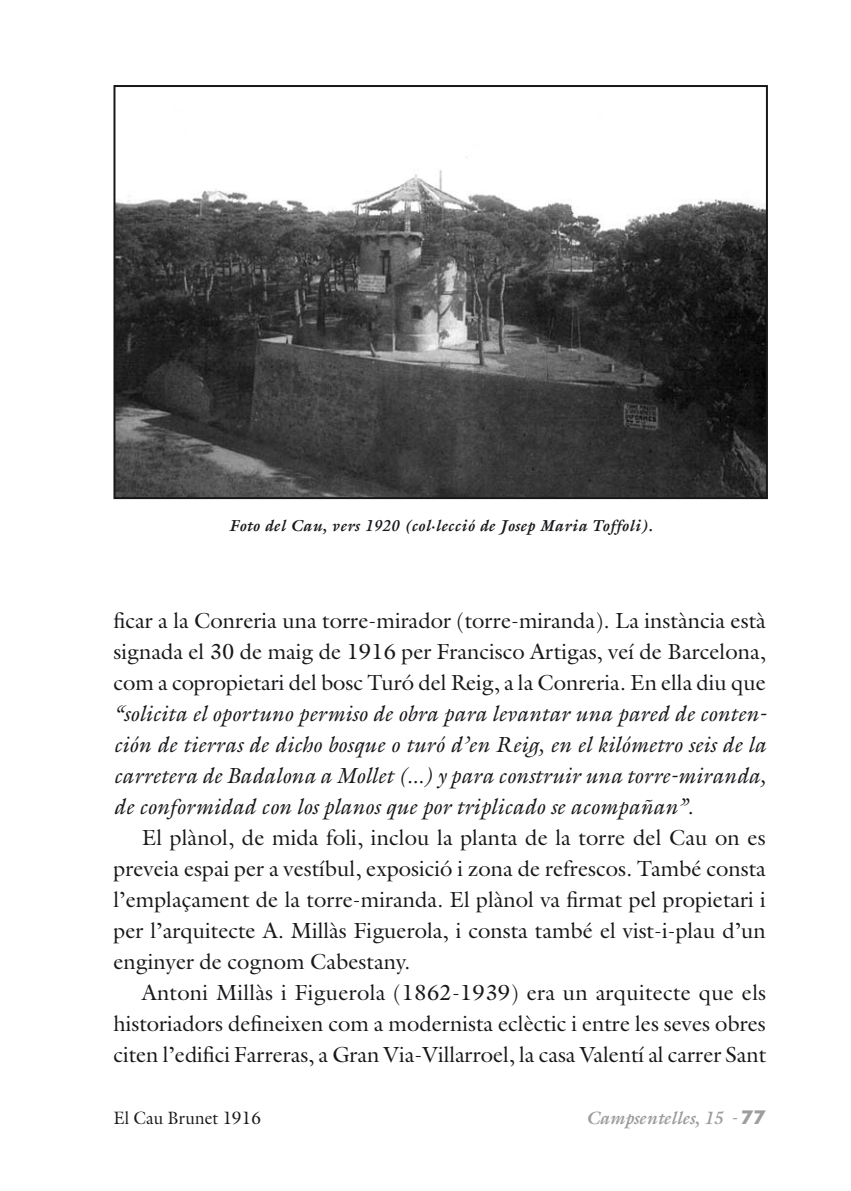
<style>
.page{position:relative;width:851px;height:1191px;background:#fff}
.page>*{position:absolute;margin:0;border:0;box-sizing:border-box;transform-origin:0 0}
.t1{font:22px/31px "Galliard Std";color:#1a171b;text-align:justify}
.t2{font:italic 22px/31px "Galliard Std";color:#1a171b;text-align:justify}
.t3{font:italic 700 18px "Galliard Std";color:#9c9d9f}
.t4{font:18px "Galliard Std";color:#1a171b;scale:.95 1}
.t5{font:italic 700 16px "Galliard Std";letter-spacing:.025em;color:#1a171b}
.s1{font-weight:400}
.s2{font-family:"Futura Std";font-style:normal}
</style>
<div class="page">
<img style="left:116px;top:157px;width:648px;height:339px">
<div style="left:113px;top:85px;width:654px;height:414px;border:2px solid #1a171b"></div>
<p class="t5" style="left:229px;top:516px;width:425px">Foto del Cau, vers 1920 (col·lecció de Josep Maria Toffoli).</p>
<p class="t1" style="left:113px;top:605px;width:653px">ficar a la Conreria una torre-mirador (torre-miranda). La instància està signada el 30 de maig de 1916 per Francisco Artigas, veí de Barcelona, com a copropietari del bosc Turó del Reig, a la Conreria. En ella diu que</p>
<p class="t2" style="left:113px;top:698px;width:654px">“solicita el oportuno permiso de obra para levantar una pared de conten&shy;ción de tierras de dicho bosque o turó d’en Reig, en el kilómetro seis de la carretera de Badalona a Mollet (...) y para construir una torre-miranda, de conformidad con los planos que por triplicado se acompañan”.</p>
<p class="t1" style="left:113px;top:822px;width:654px;text-indent:28px">El plànol, de mida foli, inclou la planta de la torre del Cau on es preveia espai per a vestíbul, exposició i zona de refrescos. També consta l’emplaçament de la torre-miranda. El plànol va firmat pel propietari i per l’arquitecte A. Millàs Figuerola, i consta també el vist-i-plau d’un enginyer de cognom Cabestany.</p>
<p class="t1" style="left:113px;top:977px;width:654px;text-indent:28px">Antoni Millàs i Figuerola (1862-1939) era un arquitecte que els historiadors defineixen com a modernista eclèctic i entre les seves obres citen l’edifici Farreras, a Gran Via-Villarroel, la casa Valentí al carrer Sant</p>
<p class="t4" style="left:113px;top:1106px;width:157px">El Cau Brunet 1916</p>
<p class="t3" style="left:586px;top:1106px;width:181px">Campsentelles, 15 <span class="s1">-</span> <span class="s2">77</span></p>
</div>
